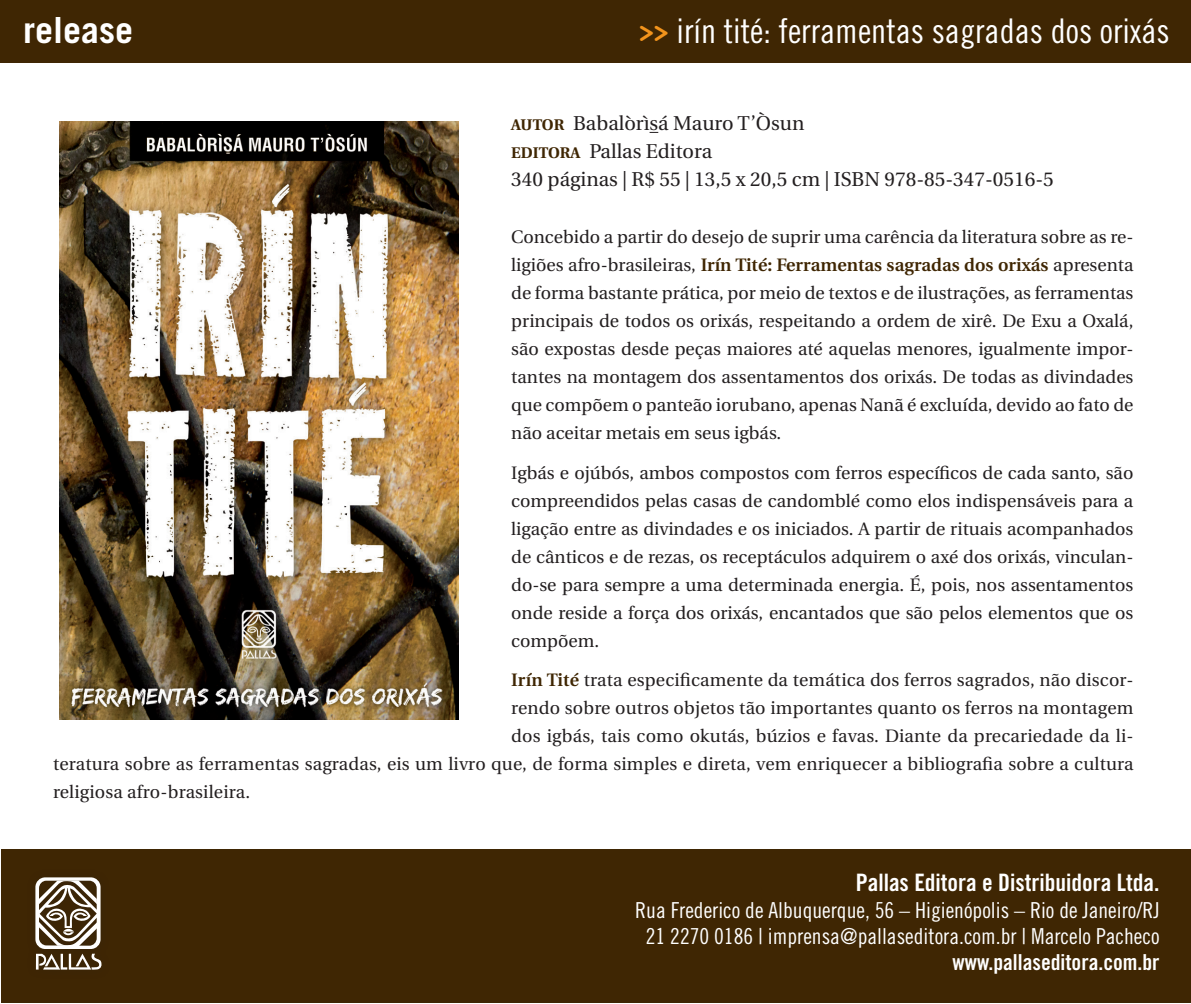
<style>
.page{position:relative;width:1191px;height:1004px;background:#fff}
.page>*{position:absolute;margin:0;border:0;box-sizing:border-box;transform-origin:0 0}
.t1{font:700 36px "Trade Gothic";color:#fff}
.t2{font:34px "Trade Gothic Cond Eighteen";color:#fff}
.t3{font:24px "Trade Gothic Bold Cond Twenty";color:#fff}
.t4{font:22px "Trade Gothic Cond Eighteen";color:#fff}
.t5{font:22px "Trade Gothic Bold Cond Twenty";color:#fff}
.t6{font:20px "Utopia";color:#231f20}
.t7{font:18px/28px "Utopia";letter-spacing:.01em;color:#231f20;text-align:justify}
.s1{font-family:"Westminster";font-size:36px;color:#f3941c}
.s2{font-weight:700;font-size:15.4px;color:#3f2603}
.s3{font-weight:600;color:#3f2603}
</style>
<div class="page">
<div style="left:1px;top:850px;width:1190px;height:153px;background:#3f2603"></div>
<svg style="left:35px;top:877px;width:67px;height:92px"></svg>
<div style="left:0;top:0;width:1191px;height:62px;background:#3f2603"></div>
<img style="left:59px;top:121px;width:399px;height:599px">
<p class="t1" style="left:23px;top:8px;width:111px">release</p>
<p class="t2" style="left:639px;top:11px;width:532px"><span class="s1">&gt;&gt;</span> irín tité: ferramentas sagradas dos orixás</p>
<p class="t6" style="left:511px;top:113px;width:295px"><span class="s2">AUTOR</span> Babalòrìsá Mauro T’Òsun</p>
<p class="t6" style="left:511px;top:141px;width:202px"><span class="s2">EDITORA</span> Pallas Editora</p>
<p class="t6" style="left:511px;top:169px;width:544px">340 páginas | R$ 55 | 13,5 x 20,5 cm | ISBN 978-85-347-0516-5</p>
<p class="t7" style="left:511px;top:223px;width:624px">Concebido a partir do desejo de suprir uma carência da literatura sobre as re&shy;ligiões afro-brasileiras, <span class="s3">Irín Tité: Ferramentas sagradas dos orixás</span> apresenta de forma bastante prática, por meio de textos e de ilustrações, as ferramentas principais de todos os orixás, respeitando a ordem de xirê. De Exu a Oxalá, são expostas desde peças maiores até aquelas menores, igualmente impor&shy;tantes na montagem dos assentamentos dos orixás. De todas as divindades que compõem o panteão iorubano, apenas Nanã é excluída, devido ao fato de não aceitar metais em seus igbás.</p>
<p class="t7" style="left:511px;top:459px;width:623px">Igbás e ojúbós, ambos compostos com ferros específicos de cada santo, são compreendidos pelas casas de candomblé como elos indispensáveis para a ligação entre as divindades e os iniciados. A partir de rituais acompanhados de cânticos e de rezas, os receptáculos adquirem o axé dos orixás, vinculan&shy;do-se para sempre a uma determinada energia. É, pois, nos assentamentos onde reside a força dos orixás, encantados que são pelos elementos que os compõem.</p>
<p class="t7" style="left:511px;top:666px;width:623px"><span class="s3">Irín Tité</span> trata especificamente da temática dos ferros sagrados, não discor-</p>
<p class="t7" style="left:511px;top:694px;width:624px">rendo sobre outros objetos tão importantes quanto os ferros na montagem</p>
<p class="t7" style="left:511px;top:722px;width:623px">dos igbás, tais como okutás, búzios e favas. Diante da precariedade da li-</p>
<p class="t7" style="left:53px;top:750px;width:1082px">teratura sobre as ferramentas sagradas, eis um livro que, de forma simples e direta, vem enriquecer a bibliografia sobre a cultura</p>
<p class="t7" style="left:53px;top:778px;width:199px">religiosa afro-brasileira.</p>
<p class="t3" style="left:855px;top:868px;width:305px">Pallas Editora e Distribuidora Ltda.</p>
<p class="t4" style="left:635px;top:896px;width:526px">Rua Frederico de Albuquerque, 56 – Higienópolis – Rio de Janeiro/RJ</p>
<p class="t4" style="left:646px;top:923px;width:515px">21 2270 0186 | imprensa@pallaseditora.com.br | Marcelo Pacheco</p>
<p class="t5" style="left:952px;top:949px;width:208px">www.pallaseditora.com.br</p>
</div>
